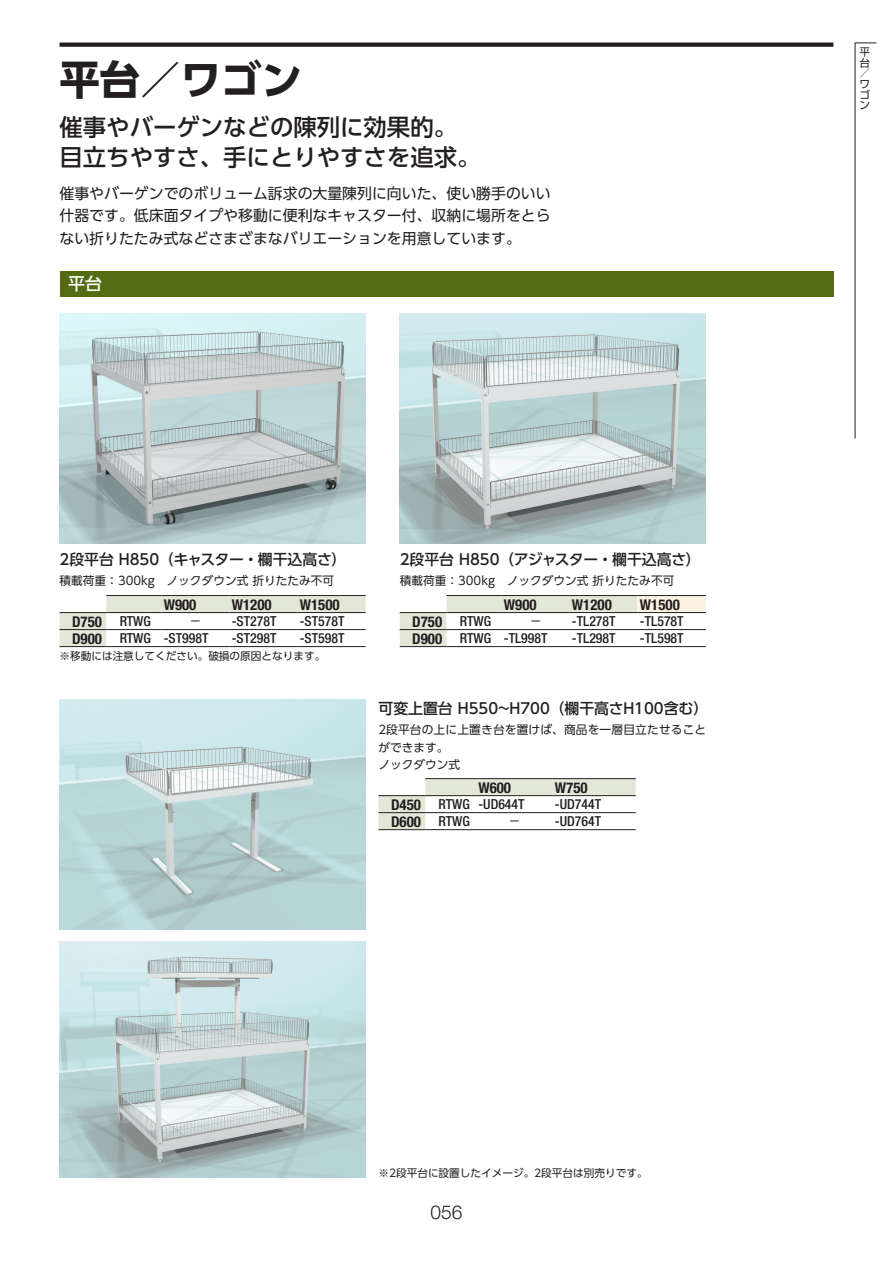
<style>
.page{position:relative;width:893px;height:1263px;background:#fff}
.page>*{position:absolute;margin:0;border:0;box-sizing:border-box;transform-origin:0 0}
.t1{font:700 40.35px "UD Shin Go Pr 6 N";color:#231f20}
.t2{font:500 23.4px "UD Shin Go Pr 6 N";color:#231f20}
.t3{font:300 19.2px "Helvetica Neue LT Std";color:#231f20}
.t4{font:500 16.95px "UD Shin Go Pr 6 N";color:#fff}
.t5{font:14.85px "UD Shin Go Pr 6 N";color:#231f20}
.品名_オプション{font:500 14.85px "UD Shin Go Pr 6 N";color:#231f20}
.表_品番_オプション_項目_上{font:700 condensed 14.85px "Helvetica Neue LT Std";color:#231f20}
.表_品番_オプション_項目_左{font:700 condensed 14.85px "Helvetica Neue LT Std";color:#231f20}
.表_品番_オプション{font:500 condensed 13.8px "Helvetica Neue LT Std";color:#231f20}
.表_品番_オプション_項目_左-2{font:12.75px "UD Shin Go Pr 6 N";color:#231f20}
.説明_オプション{font:11.7px/17px "UD Shin Go Pr 6 N";color:#231f20}
.表_注記{font:10.65px "UD Shin Go Pr 6 N";color:#231f20}
.t6{font:10.65px/10.6px "Shin Go Pr 6 N";color:#231f20;text-align:justify}
</style>
<div class="page">
<svg style="left:60px;top:43px;width:773px;height:4px;background:#2f2b2c"></svg>
<div style="left:60px;top:271px;width:773px;height:26px;background:#536c14"></div>
<img style="left:60px;top:314px;width:306px;height:229px">
<img style="left:60px;top:700px;width:306px;height:229px">
<img style="left:60px;top:941px;width:306px;height:237px">
<svg style="left:378px;top:779px;width:258px;height:50px"></svg>
<hr style="left:378px;top:795px;width:47px;height:1px;background:#231f20">
<hr style="left:425px;top:795px;width:51px;height:1px;background:#231f20">
<hr style="left:476px;top:795px;width:77px;height:1px;background:#231f20">
<hr style="left:553px;top:795px;width:83px;height:1px;background:#231f20">
<hr style="left:378px;top:812px;width:47px;height:1px;background:#231f20">
<hr style="left:425px;top:812px;width:51px;height:1px;background:#231f20">
<hr style="left:476px;top:812px;width:77px;height:1px;background:#231f20">
<hr style="left:553px;top:812px;width:83px;height:1px;background:#231f20">
<hr style="left:378px;top:829px;width:47px;height:1px;background:#231f20">
<hr style="left:425px;top:829px;width:51px;height:1px;background:#231f20">
<hr style="left:476px;top:829px;width:77px;height:1px;background:#231f20">
<hr style="left:553px;top:829px;width:83px;height:1px;background:#231f20">
<hr style="left:425px;top:778px;width:51px;height:1px;background:#231f20">
<hr style="left:476px;top:778px;width:77px;height:1px;background:#231f20">
<hr style="left:553px;top:778px;width:83px;height:1px;background:#231f20">
<img style="left:400px;top:314px;width:306px;height:229px">
<svg style="left:60px;top:596px;width:306px;height:50px"></svg>
<hr style="left:60px;top:612px;width:46px;height:1px;background:#231f20">
<hr style="left:106px;top:612px;width:56px;height:1px;background:#231f20">
<hr style="left:162px;top:612px;width:68px;height:1px;background:#231f20">
<hr style="left:230px;top:612px;width:68px;height:1px;background:#231f20">
<hr style="left:298px;top:612px;width:68px;height:1px;background:#231f20">
<hr style="left:60px;top:629px;width:46px;height:1px;background:#231f20">
<hr style="left:106px;top:629px;width:56px;height:1px;background:#231f20">
<hr style="left:162px;top:629px;width:68px;height:1px;background:#231f20">
<hr style="left:230px;top:629px;width:68px;height:1px;background:#231f20">
<hr style="left:298px;top:629px;width:68px;height:1px;background:#231f20">
<hr style="left:60px;top:646px;width:46px;height:1px;background:#231f20">
<hr style="left:106px;top:646px;width:56px;height:1px;background:#231f20">
<hr style="left:162px;top:646px;width:68px;height:1px;background:#231f20">
<hr style="left:230px;top:646px;width:68px;height:1px;background:#231f20">
<hr style="left:298px;top:646px;width:68px;height:1px;background:#231f20">
<hr style="left:106px;top:595px;width:56px;height:1px;background:#231f20">
<hr style="left:162px;top:595px;width:68px;height:1px;background:#231f20">
<hr style="left:230px;top:595px;width:68px;height:1px;background:#231f20">
<hr style="left:298px;top:595px;width:68px;height:1px;background:#231f20">
<svg style="left:400px;top:596px;width:238px;height:50px"></svg>
<div style="left:638px;top:595px;width:68px;height:17px;background:#fef2e3"></div>
<hr style="left:400px;top:612px;width:46px;height:1px;background:#231f20">
<hr style="left:446px;top:612px;width:56px;height:1px;background:#231f20">
<hr style="left:502px;top:612px;width:68px;height:1px;background:#231f20">
<hr style="left:570px;top:612px;width:68px;height:1px;background:#231f20">
<hr style="left:638px;top:612px;width:68px;height:1px;background:#231f20">
<hr style="left:400px;top:629px;width:46px;height:1px;background:#231f20">
<hr style="left:446px;top:629px;width:56px;height:1px;background:#231f20">
<hr style="left:502px;top:629px;width:68px;height:1px;background:#231f20">
<hr style="left:570px;top:629px;width:68px;height:1px;background:#231f20">
<hr style="left:638px;top:629px;width:68px;height:1px;background:#231f20">
<hr style="left:400px;top:646px;width:46px;height:1px;background:#231f20">
<hr style="left:446px;top:646px;width:56px;height:1px;background:#231f20">
<hr style="left:502px;top:646px;width:68px;height:1px;background:#231f20">
<hr style="left:570px;top:646px;width:68px;height:1px;background:#231f20">
<hr style="left:638px;top:646px;width:68px;height:1px;background:#231f20">
<hr style="left:446px;top:595px;width:56px;height:1px;background:#231f20">
<hr style="left:502px;top:595px;width:68px;height:1px;background:#231f20">
<hr style="left:570px;top:595px;width:68px;height:1px;background:#231f20">
<hr style="left:638px;top:595px;width:68px;height:1px;background:#231f20">
<svg style="left:854px;top:42px;width:23px;height:397px"></svg>
<p class="t1" style="left:60px;top:47px;width:244px">平台／ワゴン</p>
<p class="t2" style="left:60px;top:109px;width:399px">催事やバーゲンなどの陳列に効果的。</p>
<p class="t2" style="left:60px;top:138px;width:422px">目立ちやすさ、手にとりやすさを追求。</p>
<p class="t5" style="left:60px;top:181px;width:493px">催事やバーゲンでのボリューム訴求の大量陳列に向いた、使い勝手のいい</p>
<p class="t5" style="left:60px;top:204px;width:493px">什器です。低床面タイプや移動に便利なキャスター付、収納に場所をとら</p>
<p class="t5" style="left:60px;top:226px;width:463px">ない折りたたみ式などさまざまなバリエーションを用意しています。</p>
<p class="t4" style="left:68px;top:270px;width:36px">平台</p>
<p class="品名_オプション" style="left:60px;top:547px;width:288px">2段平台 H850（キャスター・欄干込高さ）</p>
<p class="表_品番_オプション_項目_上" style="left:164px;top:595px;width:34px">W900</p>
<p class="表_品番_オプション_項目_上" style="left:232px;top:595px;width:41px">W1200</p>
<p class="表_品番_オプション_項目_上" style="left:300px;top:595px;width:41px">W1500</p>
<p class="表_品番_オプション_項目_左" style="left:72px;top:612px;width:31px">D750</p>
<p class="表_品番_オプション" style="left:120px;top:613px;width:33px">RTWG</p>
<p class="表_品番_オプション_項目_左-2" style="left:189px;top:611px;width:14px">－</p>
<p class="表_品番_オプション" style="left:232px;top:613px;width:46px">-ST278T</p>
<p class="表_品番_オプション" style="left:300px;top:613px;width:46px">-ST578T</p>
<p class="表_品番_オプション_項目_左" style="left:72px;top:629px;width:31px">D900</p>
<p class="表_品番_オプション" style="left:120px;top:630px;width:33px">RTWG</p>
<p class="表_品番_オプション" style="left:164px;top:630px;width:46px">-ST998T</p>
<p class="表_品番_オプション" style="left:232px;top:630px;width:46px">-ST298T</p>
<p class="表_品番_オプション" style="left:300px;top:630px;width:46px">-ST598T</p>
<p class="表_注記" style="left:60px;top:648px;width:267px">※移動には注意してください。破損の原因となります。</p>
<p class="説明_オプション" style="left:60px;top:572px;width:276px">積載荷重：300kg　ノックダウン式折りたたみ不可</p>
<p class="品名_オプション" style="left:400px;top:547px;width:303px">2段平台 H850（アジャスター・欄干込高さ）</p>
<p class="説明_オプション" style="left:400px;top:572px;width:276px">積載荷重：300kg　ノックダウン式折りたたみ不可</p>
<p class="表_品番_オプション_項目_上" style="left:504px;top:595px;width:34px">W900</p>
<p class="表_品番_オプション_項目_上" style="left:572px;top:595px;width:41px">W1200</p>
<p class="表_品番_オプション_項目_上" style="left:640px;top:595px;width:41px">W1500</p>
<p class="表_品番_オプション_項目_左" style="left:412px;top:612px;width:31px">D750</p>
<p class="表_品番_オプション" style="left:460px;top:613px;width:33px">RTWG</p>
<p class="表_品番_オプション_項目_左-2" style="left:529px;top:611px;width:14px">－</p>
<p class="表_品番_オプション" style="left:572px;top:613px;width:45px">-TL278T</p>
<p class="表_品番_オプション" style="left:640px;top:613px;width:45px">-TL578T</p>
<p class="表_品番_オプション_項目_左" style="left:412px;top:629px;width:31px">D900</p>
<p class="表_品番_オプション" style="left:460px;top:630px;width:33px">RTWG</p>
<p class="表_品番_オプション" style="left:504px;top:630px;width:45px">-TL998T</p>
<p class="表_品番_オプション" style="left:572px;top:630px;width:45px">-TL298T</p>
<p class="表_品番_オプション" style="left:640px;top:630px;width:45px">-TL598T</p>
<p class="品名_オプション" style="left:378px;top:696px;width:331px">可変上置台 H550~H700（欄干高さH100含む）</p>
<p class="説明_オプション" style="left:378px;top:721px;width:329px">2段平台の上に上置き台を置けば、商品を一層目立たせることができます。</p>
<p class="説明_オプション" style="left:378px;top:755px;width:83px">ノックダウン式</p>
<p class="表_品番_オプション_項目_上" style="left:478px;top:778px;width:34px">W600</p>
<p class="表_品番_オプション_項目_上" style="left:555px;top:778px;width:34px">W750</p>
<p class="表_品番_オプション_項目_左" style="left:391px;top:795px;width:31px">D450</p>
<p class="表_品番_オプション" style="left:439px;top:796px;width:33px">RTWG</p>
<p class="表_品番_オプション" style="left:478px;top:796px;width:48px">-UD644T</p>
<p class="表_品番_オプション" style="left:555px;top:796px;width:48px">-UD744T</p>
<p class="表_品番_オプション_項目_左" style="left:391px;top:812px;width:31px">D600</p>
<p class="表_品番_オプション" style="left:439px;top:813px;width:33px">RTWG</p>
<p class="表_品番_オプション_項目_左-2" style="left:508px;top:811px;width:14px">－</p>
<p class="表_品番_オプション" style="left:555px;top:813px;width:48px">-UD764T</p>
<p class="表_注記" style="left:378px;top:1164px;width:271px">※2段平台に設置したイメージ。2段平台は別売りです。</p>
<h3 class="t3" style="left:430px;top:1201px;width:33px">056</h3>
<p class="t6" style="left:859px;top:46px;width:12px">平台／ワゴン</p>
</div>
